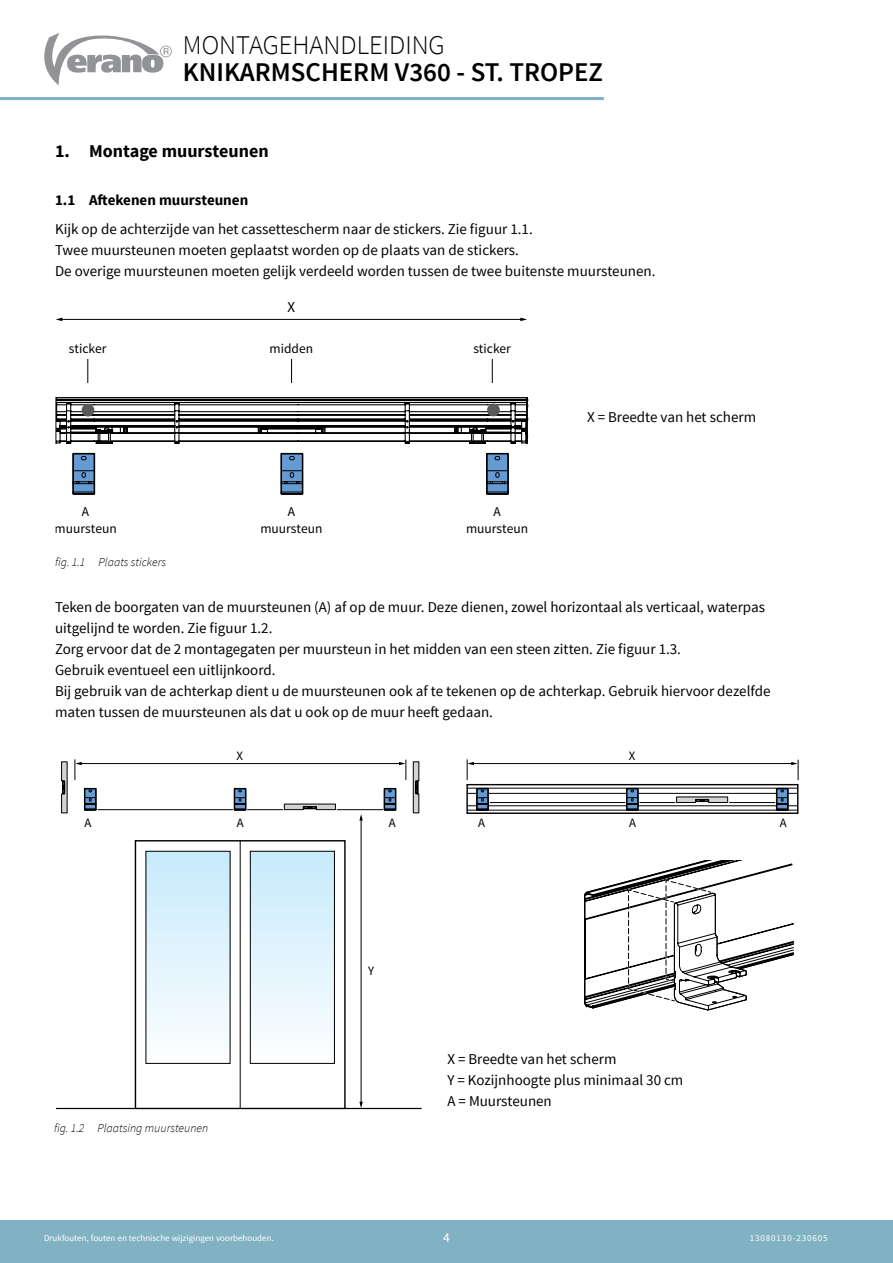
<style>
.page{position:relative;width:893px;height:1263px;background:#fff}
.page>*{position:absolute;margin:0;border:0;box-sizing:border-box;transform-origin:0 0}
.t1{font:600 27px "Source Sans Pro";color:#000}
.t2{font:300 27px "Source Sans Pro";color:#000}
.t3{font:700 18px "Source Sans Pro";color:#000}
.t4{font:15px/21px "Source Sans Pro";color:#000}
.t5{font:700 15px "Source Sans Pro";color:#000}
.t6{font:13.5px/16.2px "Source Sans Pro";color:#000;text-align:center}
.t7{font:13.5px "Source Sans Pro";color:#fff}
.t8{font:12.9px "Source Sans Pro";color:#000}
.t9{font:italic 300 12px "Source Sans Pro";color:#000}
.t10{font:9px "Source Sans Pro";color:#fff}
.t11{font:9px "Source Sans Pro";letter-spacing:.1em;color:#fff}
</style>
<div class="page">
<svg style="left:44px;top:33px;width:128px;height:52px"></svg>
<hr style="left:0;top:97px;width:604px;height:3px;background:#81b2c3">
<div style="left:0;top:1220px;width:893px;height:43px;background:#81b2c3"></div>
<svg style="left:291px;top:359px;width:1px;height:24px"></svg>
<svg style="left:88px;top:359px;width:1px;height:24px"></svg>
<svg style="left:492px;top:359px;width:1px;height:24px"></svg>
<hr style="left:60px;top:319px;width:462px;height:1px;background:#000">
<svg style="left:56px;top:318px;width:6px;height:3px"></svg>
<svg style="left:520px;top:318px;width:7px;height:3px"></svg>
<svg style="left:55px;top:397px;width:473px;height:47px"></svg>
<div style="left:82px;top:404px;width:12px;height:12px;background:#58595b;border-radius:50%"></div>
<div style="left:487px;top:404px;width:13px;height:12px;background:#58595b;border-radius:50%"></div>
<svg style="left:72px;top:453px;width:23px;height:42px"></svg>
<svg style="left:280px;top:453px;width:23px;height:42px"></svg>
<svg style="left:486px;top:453px;width:23px;height:42px"></svg>
<div style="left:135px;top:840px;width:211px;height:269px;border:1px solid #000"></div>
<div style="left:146px;top:851px;width:84px;height:212px;background:linear-gradient(to bottom,#c7eafb,#fcfeff)"></div>
<svg style="left:239px;top:840px;width:96px;height:268px"></svg>
<hr style="left:78px;top:763px;width:324px;height:1px;background:#000">
<svg style="left:75px;top:760px;width:7px;height:20px"></svg>
<svg style="left:399px;top:760px;width:8px;height:20px"></svg>
<hr style="left:361px;top:817px;width:1px;height:288px;background:#000">
<svg style="left:359px;top:814px;width:4px;height:6px"></svg>
<svg style="left:359px;top:1102px;width:4px;height:6px"></svg>
<hr style="left:54px;top:1108px;width:368px;height:1px;background:#000">
<hr style="left:98px;top:809px;width:135px;height:1px;background:#000">
<hr style="left:247px;top:809px;width:36px;height:1px;background:#000">
<svg style="left:284px;top:804px;width:52px;height:6px"></svg>
<hr style="left:337px;top:809px;width:46px;height:1px;background:#000">
<svg style="left:413px;top:761px;width:6px;height:52px"></svg>
<svg style="left:61px;top:761px;width:6px;height:52px"></svg>
<svg style="left:84px;top:788px;width:13px;height:22px"></svg>
<svg style="left:234px;top:788px;width:12px;height:22px"></svg>
<svg style="left:384px;top:788px;width:12px;height:22px"></svg>
<hr style="left:467px;top:805px;width:331px;height:1px;background:#000">
<hr style="left:467px;top:793px;width:331px;height:1px;background:#000">
<hr style="left:471px;top:763px;width:323px;height:1px;background:#000">
<svg style="left:467px;top:760px;width:7px;height:20px"></svg>
<svg style="left:791px;top:760px;width:8px;height:20px"></svg>
<hr style="left:490px;top:802px;width:135px;height:1px;background:#000">
<hr style="left:640px;top:802px;width:35px;height:1px;background:#000">
<svg style="left:676px;top:796px;width:52px;height:7px"></svg>
<hr style="left:729px;top:802px;width:46px;height:1px;background:#000">
<svg style="left:476px;top:789px;width:13px;height:21px"></svg>
<svg style="left:626px;top:789px;width:13px;height:21px"></svg>
<svg style="left:776px;top:789px;width:13px;height:21px"></svg>
<div style="left:466px;top:784px;width:332px;height:30px;border:1px solid #000"></div>
<hr style="left:467px;top:788px;width:331px;height:1px;background:#000">
<hr style="left:467px;top:810px;width:331px;height:1px;background:#000">
<svg style="left:584px;top:860px;width:210px;height:150px"></svg>
<h1 class="t2" style="left:183px;top:29px;width:263px">MONTAGEHANDLEIDING</h1>
<h1 class="t1" style="left:183px;top:55px;width:422px">KNIKARMSCHERM V360 - ST. TROPEZ</h1>
<p class="t3" style="left:55px;top:139px;width:215px">1. Montage muursteunen</p>
<p class="t5" style="left:55px;top:190px;width:195px">1.1 Aftekenen muursteunen</p>
<p class="t4" style="left:55px;top:219px;width:602px">Kijk op de achterzijde van het cassettescherm naar de stickers. Zie figuur 1.1.<br>Twee muursteunen moeten geplaatst worden op de plaats van de stickers.<br>De overige muursteunen moeten gelijk verdeeld worden tussen de twee buitenste muursteunen.</p>
<p class="t4" style="left:288px;top:297px;width:9px">X</p>
<p class="t6" style="left:69px;top:341px;width:39px">sticker</p>
<p class="t6" style="left:270px;top:341px;width:45px">midden</p>
<p class="t6" style="left:473px;top:341px;width:39px">sticker</p>
<p class="t6" style="left:260px;top:504px;width:64px">A muursteun</p>
<p class="t6" style="left:55px;top:504px;width:64px">A muursteun</p>
<p class="t6" style="left:466px;top:504px;width:64px">A muursteun</p>
<p class="t9" style="left:55px;top:554px;width:113px">fig. 1.1 Plaats stickers</p>
<p class="t4" style="left:587px;top:407px;width:171px">X = Breedte van het scherm</p>
<p class="t4" style="left:55px;top:597px;width:717px">Teken de boorgaten van de muursteunen (A) af op de muur. Deze dienen, zowel horizontaal als verticaal, waterpas uitgelijnd te worden. Zie figuur 1.2.<br>Zorg ervoor dat de 2 montagegaten per muursteun in het midden van een steen zitten. Zie figuur 1.3.<br>Gebruik eventueel een uitlijnkoord.<br>Bij gebruik van de achterkap dient u de muursteunen ook af te tekenen op de achterkap. Gebruik hiervoor dezelfde maten tussen de muursteunen als dat u ook op de muur heeft gedaan.</p>
<p class="t8" style="left:236px;top:747px;width:8px">X</p>
<p class="t8" style="left:84px;top:815px;width:8px">A</p>
<p class="t8" style="left:237px;top:815px;width:8px">A</p>
<p class="t8" style="left:389px;top:815px;width:8px">A</p>
<p class="t8" style="left:629px;top:747px;width:8px">X</p>
<p class="t8" style="left:478px;top:815px;width:8px">A</p>
<p class="t8" style="left:629px;top:815px;width:8px">A</p>
<p class="t8" style="left:780px;top:815px;width:8px">A</p>
<p class="t9" style="left:54px;top:1121px;width:156px">fig. 1.2 Plaatsing muursteunen</p>
<p class="t10" style="left:44px;top:1233px;width:231px">Drukfouten, fouten en technische wijzigingen voorbehouden.</p>
<p class="t8" style="left:368px;top:962px;width:8px">Y</p>
<p class="t4" style="left:447px;top:1049px;width:237px">X = Breedte van het scherm<br>Y = Kozijnhoogte plus minimaal 30 cm<br>A = Muursteunen</p>
<p class="t7" style="left:443px;top:1229px;width:8px">4</p>
<p class="t11" style="left:750px;top:1233px;width:80px">13080130-230605</p>
</div>
